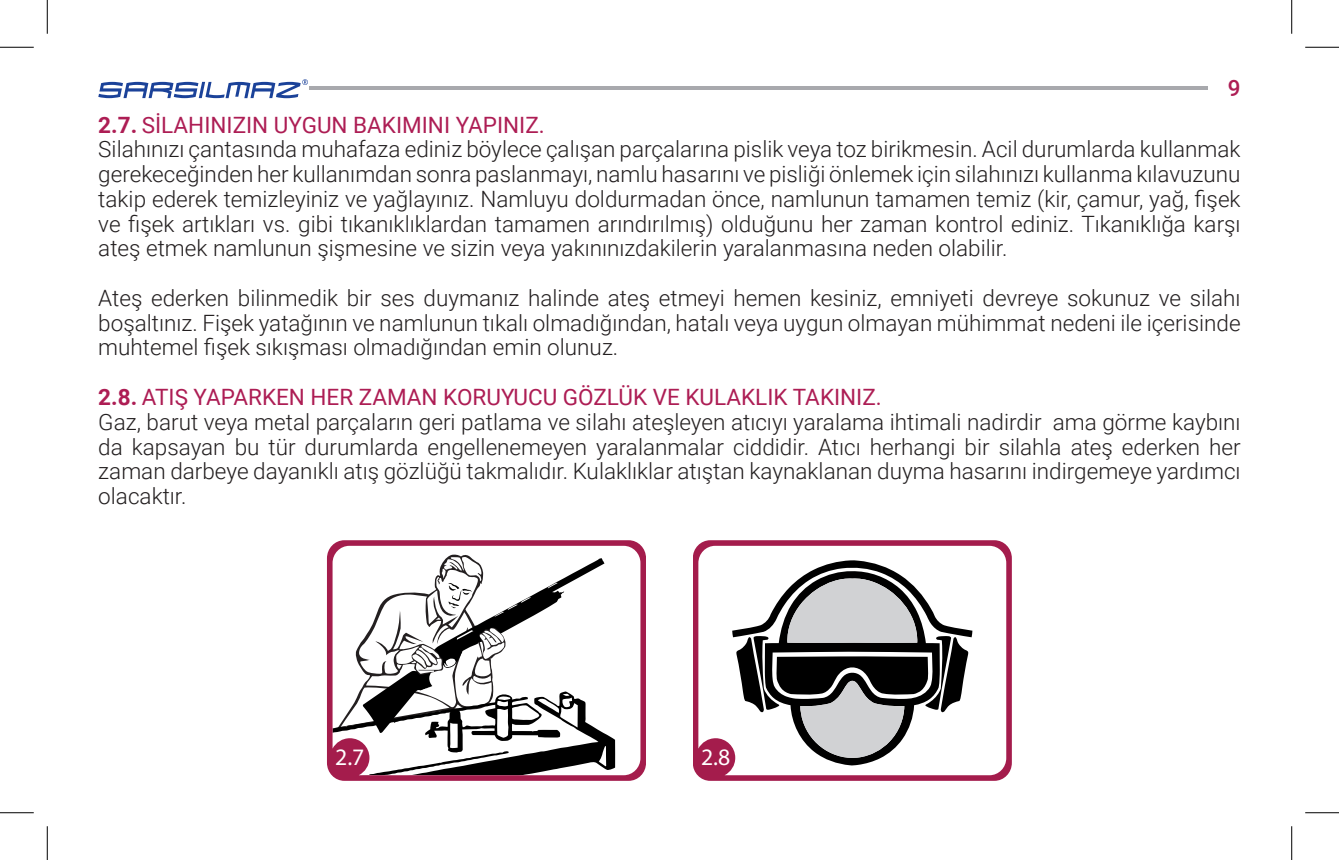
<style>
.page{position:relative;width:1339px;height:860px;background:#fff}
.page>*{position:absolute;margin:0;border:0;box-sizing:border-box;transform-origin:0 0}
.t1{font:23.62px "Myriad Pro";color:#fff}
.t2{font:300 22.5px/24.8px "Roboto";color:#231f20}
.t3{font:500 22.5px "Roboto";color:#ad1d54}
.s1{font-weight:700;color:#ad1d54}
.s2{font-weight:400;color:#ad1d54}
</style>
<div class="page">
<svg style="left:98px;top:79px;width:210px;height:19px"></svg>
<hr style="left:309px;top:86px;width:898px;height:4px;background:#a8a9ad">
<svg style="left:327px;top:540px;width:319px;height:241px"></svg>
<svg style="left:693px;top:540px;width:318px;height:241px"></svg>
<hr style="left:0;top:47px;width:34px;height:1px;background:#000">
<hr style="left:1304px;top:47px;width:34px;height:1px;background:#000">
<hr style="left:0;top:812px;width:34px;height:1px;background:#000">
<hr style="left:1304px;top:812px;width:34px;height:1px;background:#000">
<hr style="left:47px;top:0;width:1px;height:34px;background:#000">
<hr style="left:47px;top:826px;width:1px;height:34px;background:#000">
<hr style="left:1291px;top:0;width:1px;height:34px;background:#000">
<hr style="left:1291px;top:826px;width:1px;height:34px;background:#000">
<p class="t3" style="left:1227px;top:72px;width:14px">9</p>
<p class="t2" style="left:98px;top:111px;width:1143px"><span class="s1">2.7.</span> <span class="s2">SİLAHINIZIN UYGUN BAKIMINI YAPINIZ.<br></span>Silahınızı çantasında muhafaza ediniz böylece çalışan parçalarına pislik veya toz birikmesin. Acil durumlarda kullanmak gerekeceğinden her kullanımdan sonra paslanmayı, namlu hasarını ve pisliği önlemek için silahınızı kullanma kılavuzunu takip ederek temizleyiniz ve yağlayınız. Namluyu doldurmadan önce, namlunun tamamen temiz (kir, çamur, yağ, fişek ve fişek artıkları vs. gibi tıkanıklıklardan tamamen arındırılmış) olduğunu her zaman kontrol ediniz. Tıkanıklığa karşı ateş etmek namlunun şişmesine ve sizin veya yakınınızdakilerin yaralanmasına neden olabilir.</p>
<p class="t2" style="left:98px;top:285px;width:1143px;text-align:justify">Ateş ederken bilinmedik bir ses duymanız halinde ateş etmeyi hemen kesiniz, emniyeti devreye sokunuz ve silahı boşaltınız. Fişek yatağının ve namlunun tıkalı olmadığından, hatalı veya uygun olmayan mühimmat nedeni ile içerisinde muhtemel fişek sıkışması olmadığından emin olunuz.</p>
<p class="t2" style="left:98px;top:384px;width:1143px"><span class="s1">2.8.</span> <span class="s2">ATIŞ YAPARKEN HER ZAMAN KORUYUCU GÖZLÜK VE KULAKLIK TAKINIZ.<br></span>Gaz, barut veya metal parçaların geri patlama ve silahı ateşleyen atıcıyı yaralama ihtimali nadirdir ama görme kaybını da kapsayan bu tür durumlarda engellenemeyen yaralanmalar ciddidir. Atıcı herhangi bir silahla ateş ederken her zaman darbeye dayanıklı atış gözlüğü takmalıdır. Kulaklıklar atıştan kaynaklanan duyma hasarını indirgemeye yardımcı olacaktır.</p>
<p class="t1" style="left:335px;top:742px;width:31px">2.7</p>
<p class="t1" style="left:701px;top:742px;width:31px">2.8</p>
</div>
